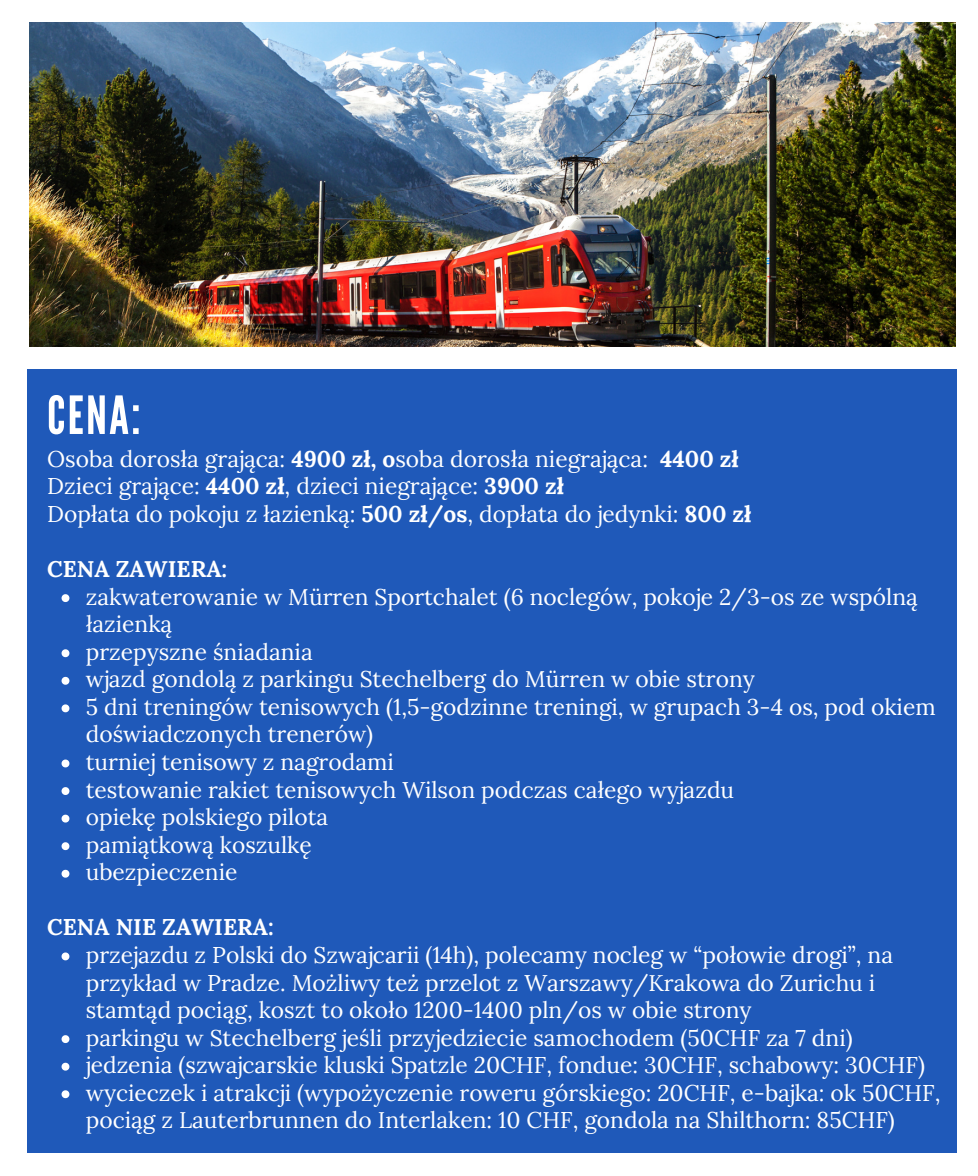
<style>
.page{position:relative;width:978px;height:1176px;background:#fff}
.page>*{position:absolute;margin:0;border:0;box-sizing:border-box;transform-origin:0 0}
.t1{font:52.5px "League Gothic";color:#fff}
.t2{font:22.75px/27.7px "Lora";color:#fff}
.t3{font:700 22.75px "Lora";color:#fff}
.s1{font-weight:700}
</style>
<div class="page">
<img style="left:29px;top:22px;width:927px;height:324px">
<div style="left:27px;top:369px;width:930px;height:784px;background:#1f59b9"></div>
<svg style="left:62px;top:594px;width:7px;height:8px"></svg>
<svg style="left:62px;top:649px;width:7px;height:8px"></svg>
<svg style="left:62px;top:677px;width:7px;height:8px"></svg>
<svg style="left:62px;top:704px;width:7px;height:8px"></svg>
<svg style="left:62px;top:760px;width:7px;height:7px"></svg>
<svg style="left:62px;top:787px;width:7px;height:8px"></svg>
<svg style="left:62px;top:815px;width:7px;height:8px"></svg>
<svg style="left:62px;top:842px;width:7px;height:8px"></svg>
<svg style="left:62px;top:870px;width:7px;height:8px"></svg>
<svg style="left:62px;top:952px;width:7px;height:8px"></svg>
<svg style="left:62px;top:1035px;width:7px;height:8px"></svg>
<svg style="left:62px;top:1063px;width:7px;height:8px"></svg>
<svg style="left:62px;top:1090px;width:7px;height:8px"></svg>
<p class="t1" style="left:47px;top:385px;width:95px">CENA:</p>
<p class="t2" style="left:47px;top:445px;width:693px">Osoba dorosła grająca: <span class="s1">4900 zł, o</span>soba dorosła niegrająca: <span class="s1">4400 zł</span></p>
<p class="t2" style="left:47px;top:472px;width:518px">Dzieci grające: <span class="s1">4400 zł</span>, dzieci niegrające: <span class="s1">3900 zł</span></p>
<p class="t2" style="left:47px;top:500px;width:706px">Dopłata do pokoju z łazienką: <span class="s1">500 zł/os</span>, dopłata do jedynki: <span class="s1">800 zł</span></p>
<p class="t3" style="left:47px;top:554px;width:182px">CENA ZAWIERA:</p>
<p class="t2" style="left:86px;top:583px;width:833px">zakwaterowanie w Mürren Sportchalet (6 noclegów, pokoje 2/3-os ze wspólną łazienką</p>
<p class="t2" style="left:86px;top:638px;width:228px">przepyszne śniadania</p>
<p class="t2" style="left:86px;top:665px;width:671px">wjazd gondolą z parkingu Stechelberg do Mürren w obie strony</p>
<p class="t2" style="left:86px;top:693px;width:851px">5 dni treningów tenisowych (1,5-godzinne treningi, w grupach 3-4 os, pod okiem doświadczonych trenerów)</p>
<p class="t2" style="left:86px;top:748px;width:309px">turniej tenisowy z nagrodami</p>
<p class="t2" style="left:86px;top:775px;width:650px">testowanie rakiet tenisowych Wilson podczas całego wyjazdu</p>
<p class="t2" style="left:86px;top:803px;width:244px">opiekę polskiego pilota</p>
<p class="t2" style="left:86px;top:831px;width:227px">pamiątkową koszulkę</p>
<p class="t2" style="left:86px;top:858px;width:153px">ubezpieczenie</p>
<p class="t3" style="left:47px;top:913px;width:228px">CENA NIE ZAWIERA:</p>
<p class="t2" style="left:86px;top:941px;width:809px">przejazdu z Polski do Szwajcarii (14h), polecamy nocleg w “połowie drogi”, na przykład w Pradze. Możliwy też przelot z Warszawy/Krakowa do Zurichu i stamtąd pociąg, koszt to około 1200-1400 pln/os w obie strony</p>
<p class="t2" style="left:86px;top:1024px;width:768px">parkingu w Stechelberg jeśli przyjedziecie samochodem (50CHF za 7 dni)</p>
<p class="t2" style="left:86px;top:1051px;width:841px">jedzenia (szwajcarskie kluski Spatzle 20CHF, fondue: 30CHF, schabowy: 30CHF)</p>
<p class="t2" style="left:86px;top:1079px;width:856px">wycieczek i atrakcji (wypożyczenie roweru górskiego: 20CHF, e-bajka: ok 50CHF, pociąg z Lauterbrunnen do Interlaken: 10 CHF, gondola na Shilthorn: 85CHF)</p>
</div>
